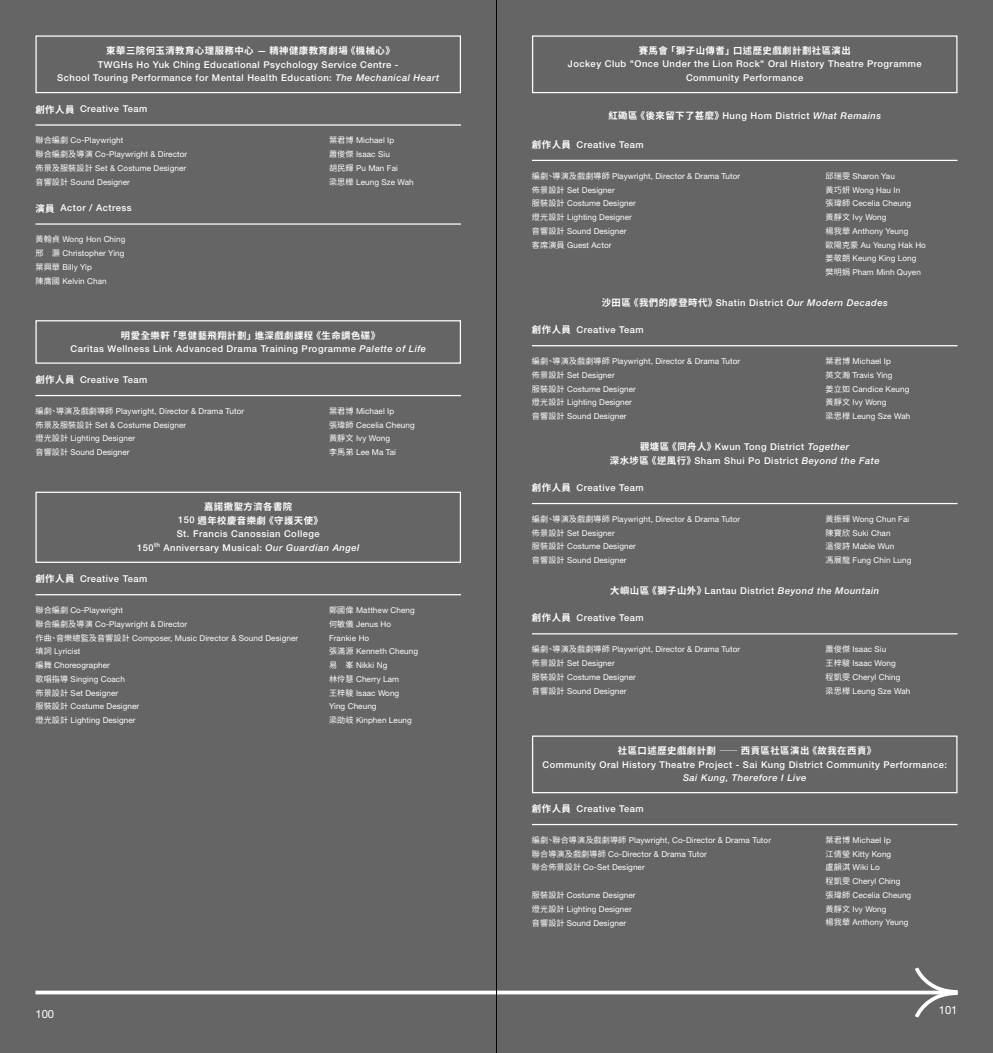
<style>
.page{position:relative;width:993px;height:1053px;background:#fff}
.page>*{position:absolute;margin:0;border:0;box-sizing:border-box;transform-origin:0 0}
.t1{font:11.25px "Helvetica Neue LT Std";color:#fff}
.t2{font:500 9.38px/13.8px "Helvetica Neue LT Std";letter-spacing:.05em;color:#fff;text-align:center}
.t3{font:700 9.38px/13.8px "Noto Sans CJ Ktc";letter-spacing:.05em;color:#fff;text-align:center}
.t4{font:italic 500 9.38px "Helvetica Neue LT Std";letter-spacing:.05em;color:#fff}
.t5{font:8.12px/13.8px "Helvetica Neue LT Std";letter-spacing:.01em;color:#fff}
.s1{font-family:"Helvetica Neue LT Std";font-weight:500}
.s2{font-style:italic}
.s3{font-family:"Noto Sans CJ Ktc";font-weight:700}
.s4{font-family:"Noto Sans CJ Ktc"}
.s5{font-family:"Noto Sans CJ Ktc";font-weight:700;font-style:normal}
.s6{font-style:normal}
</style>
<div class="page">
<div style="left:0;top:0;width:992px;height:1052px;background:#666565"></div>
<svg style="left:35px;top:990px;width:877px;height:4px;background:#e5e5e5"></svg>
<svg style="left:912px;top:967px;width:46px;height:51px"></svg>
<hr style="left:35px;top:594px;width:426px;height:1px;background:#fff">
<div style="left:35px;top:491px;width:426px;height:72px;border:1px solid #fff"></div>
<hr style="left:35px;top:395px;width:426px;height:1px;background:#fff">
<div style="left:35px;top:320px;width:426px;height:44px;border:1px solid #fff"></div>
<hr style="left:35px;top:124px;width:426px;height:2px;background:#fff">
<hr style="left:35px;top:223px;width:426px;height:2px;background:#fff">
<div style="left:35px;top:35px;width:426px;height:58px;border:1px solid #fff"></div>
<hr style="left:531px;top:160px;width:426px;height:1px;background:#fff">
<div style="left:531px;top:35px;width:426px;height:58px;border:1px solid #fff"></div>
<hr style="left:531px;top:345px;width:426px;height:1px;background:#fff">
<hr style="left:531px;top:503px;width:426px;height:1px;background:#fff">
<hr style="left:531px;top:633px;width:426px;height:1px;background:#fff">
<hr style="left:531px;top:823px;width:426px;height:2px;background:#fff">
<div style="left:531px;top:735px;width:426px;height:58px;border:1px solid #fff"></div>
<hr style="left:496px;top:0;width:1px;height:1052px;background:#000">
<p class="t3" style="left:106px;top:44px;width:290px">東華三院何玉清教育心理服務中心 <span class="s1">—</span> 精神健康教育劇場 《機械心》</p>
<p class="t2" style="left:57px;top:57px;width:383px">TWGHs Ho Yuk Ching Educational Psychology Service Centre -<br>School Touring Performance for Mental Health Education: <span class="s2">The Mechanical Heart</span></p>
<p class="t2" style="left:35px;top:102px;width:113px"><span class="s3">創作人員</span> Creative Team</p>
<p class="t5" style="left:35px;top:133px;width:153px"><span class="s4">聯合編劇</span> Co-Playwright<br><span class="s4">聯合編劇及導演</span> Co-Playwright &amp; Director<span class="s4">佈景及服裝設計</span> Set &amp; Costume Designer<span class="s4">音響設計</span> Sound Designer</p>
<p class="t2" style="left:35px;top:201px;width:98px"><span class="s3">演員</span> Actor / Actress</p>
<p class="t5" style="left:35px;top:232px;width:91px"><span class="s4">黃翰貞</span> Wong Hon Ching<span class="s4">邢　灝</span> Christopher Ying<span class="s4">葉興華</span> Billy Yip<br><span class="s4">陳膺國</span> Kelvin Chan</p>
<p class="t5" style="left:329px;top:133px;width:86px"><span class="s4">葉君博</span> Michael Ip<br><span class="s4">蕭俊傑</span> Isaac Siu<br><span class="s4">胡民輝</span> Pu Man Fai<br><span class="s4">梁思樺</span> Leung Sze Wah</p>
<p class="t3" style="left:121px;top:328px;width:260px">明愛全樂軒 「思健藝飛翔計劃」進深戲劇課程 《生命調色碟》</p>
<p class="t2" style="left:70px;top:341px;width:357px">Caritas Wellness Link Advanced Drama Training Programme <span class="s2">Palette of Life</span></p>
<p class="t2" style="left:35px;top:372px;width:113px"><span class="s3">創作人員</span> Creative Team</p>
<p class="t5" style="left:35px;top:404px;width:210px"><span class="s4">編劇、導演及戲劇導師</span> Playwright, Director &amp; Drama Tutor<span class="s4">佈景及服裝設計</span> Set &amp; Costume Designer<br><span class="s4">燈光設計</span> Lighting Designer<br><span class="s4">音響設計</span> Sound Designer</p>
<p class="t5" style="left:329px;top:404px;width:87px"><span class="s4">葉君博</span> Michael Ip<br><span class="s4">張瑋師</span> Cecelia Cheung<span class="s4">黃靜文</span> Ivy Wong<br><span class="s4">李馬弟</span> Lee Ma Tai</p>
<p class="t3" style="left:178px;top:500px;width:146px">嘉諾撒聖方濟各書院<br><span class="s1">150</span> 週年校慶音樂劇 《守護天使》</p>
<p class="t2" style="left:137px;top:527px;width:224px">St. Francis Canossian College<br>150<sup>th</sup> Anniversary Musical: <span class="s2">Our Guardian Angel</span></p>
<p class="t2" style="left:35px;top:571px;width:113px"><span class="s3">創作人員</span> Creative Team</p>
<p class="t5" style="left:35px;top:603px;width:264px"><span class="s4">聯合編劇</span> Co-Playwright<br><span class="s4">聯合編劇及導演</span> Co-Playwright &amp; Director<br><span class="s4">作曲、音樂總監及音響設計</span> Composer, Music Director &amp; Sound Designer<span class="s4">填詞</span> Lyricist<br><span class="s4">編舞</span> Choreographer<br><span class="s4">歌唱指導</span> Singing Coach<br><span class="s4">佈景設計</span> Set Designer<br><span class="s4">服裝設計</span> Costume Designer<br><span class="s4">燈光設計</span> Lighting Designer</p>
<p class="t5" style="left:329px;top:603px;width:90px"><span class="s4">鄭國偉</span> Matthew Cheng<span class="s4">何敏儀</span> Jenus Ho<br>Frankie Ho<br><span class="s4">張滿源</span> Kenneth Cheung<span class="s4">易　峯</span> Nikki Ng<br><span class="s4">林伶慧</span> Cherry Lam<br><span class="s4">王梓駿</span> Isaac Wong<br>Ying Cheung<br><span class="s4">梁劭岐</span> Kinphen Leung</p>
<p class="t3" style="left:638px;top:44px;width:213px">賽馬會 「獅子山傳耆」口述歷史戲劇計劃社區演出</p>
<p class="t2" style="left:567px;top:57px;width:355px">Jockey Club "Once Under the Lion Rock" Oral History Theatre Programme<br>Community Performance</p>
<p class="t2" style="left:608px;top:108px;width:274px"><span class="s3">紅磡區 《後來留下了甚麼》</span>Hung Hom District <span class="s2">What Remains</span></p>
<p class="t2" style="left:531px;top:137px;width:113px"><span class="s3">創作人員</span> Creative Team</p>
<p class="t5" style="left:531px;top:169px;width:210px"><span class="s4">編劇、導演及戲劇導師</span> Playwright, Director &amp; Drama Tutor<span class="s4">佈景設計</span> Set Designer<br><span class="s4">服裝設計</span> Costume Designer<br><span class="s4">燈光設計</span> Lighting Designer<br><span class="s4">音響設計</span> Sound Designer<br><span class="s4">客席演員</span> Guest Actor</p>
<p class="t5" style="left:825px;top:169px;width:102px"><span class="s4">邱瑞雯</span> Sharon Yau<br><span class="s4">黃巧妍</span> Wong Hau In<br><span class="s4">張瑋師</span> Cecelia Cheung<br><span class="s4">黃靜文</span> Ivy Wong<br><span class="s4">楊我華</span> Anthony Yeung<br><span class="s4">歐陽克豪</span> Au Yeung Hak Ho<span class="s4">姜敬朗</span> Keung King Long<span class="s4">樊明娟</span> Pham Minh Quyen</p>
<p class="t4" style="left:601px;top:297px;width:287px"><span class="s5">沙田區 《我們的摩登時代》</span><span class="s6">Shatin District</span> Our Modern Decades</p>
<p class="t2" style="left:531px;top:322px;width:113px"><span class="s3">創作人員</span> Creative Team</p>
<p class="t5" style="left:531px;top:354px;width:210px"><span class="s4">編劇、導演及戲劇導師</span> Playwright, Director &amp; Drama Tutor<span class="s4">佈景設計</span> Set Designer<br><span class="s4">服裝設計</span> Costume Designer<br><span class="s4">燈光設計</span> Lighting Designer<br><span class="s4">音響設計</span> Sound Designer</p>
<p class="t5" style="left:825px;top:354px;width:86px"><span class="s4">葉君博</span> Michael Ip<br><span class="s4">英文瀚</span> Travis Ying<br><span class="s4">姜立如</span> Candice Keung<span class="s4">黃靜文</span> Ivy Wong<br><span class="s4">梁思樺</span> Leung Sze Wah</p>
<p class="t2" style="left:609px;top:439px;width:271px"><span class="s3">觀塘區 《同舟人》</span>Kwun Tong District <span class="s2">Together<br></span><span class="s3">深水埗區 《逆風行》</span>Sham Shui Po District <span class="s2">Beyond the Fate</span></p>
<p class="t2" style="left:531px;top:480px;width:113px"><span class="s3">創作人員</span> Creative Team</p>
<p class="t5" style="left:531px;top:512px;width:210px"><span class="s4">編劇、導演及戲劇導師</span> Playwright, Director &amp; Drama Tutor<span class="s4">佈景設計</span> Set Designer<br><span class="s4">服裝設計</span> Costume Designer<br><span class="s4">音響設計</span> Sound Designer</p>
<p class="t5" style="left:825px;top:512px;width:87px"><span class="s4">黃振輝</span> Wong Chun Fai<span class="s4">陳寶欣</span> Suki Chan<br><span class="s4">溫俊詩</span> Mable Wun<br><span class="s4">馮展龍</span> Fung Chin Lung</p>
<p class="t4" style="left:610px;top:585px;width:270px"><span class="s5">大嶼山區 《獅子山外》</span><span class="s6">Lantau District</span> Beyond the Mountain</p>
<p class="t2" style="left:531px;top:610px;width:113px"><span class="s3">創作人員</span> Creative Team</p>
<p class="t5" style="left:531px;top:642px;width:210px"><span class="s4">編劇、導演及戲劇導師</span> Playwright, Director &amp; Drama Tutor<span class="s4">佈景設計</span> Set Designer<br><span class="s4">服裝設計</span> Costume Designer<br><span class="s4">音響設計</span> Sound Designer</p>
<p class="t5" style="left:825px;top:642px;width:86px"><span class="s4">蕭俊傑</span> Isaac Siu<br><span class="s4">王梓駿</span> Isaac Wong<br><span class="s4">程凱雯</span> Cheryl Ching<span class="s4">梁思樺</span> Leung Sze Wah</p>
<p class="t3" style="left:617px;top:744px;width:260px">社區口述歷史戲劇計劃 —— 西貢區社區演出 《故我在西貢》</p>
<p class="t2" style="left:542px;top:757px;width:406px">Community Oral History Theatre Project - Sai Kung District Community Performance:</p>
<p class="t4" style="left:682px;top:772px;width:125px">Sai Kung, Therefore I Live</p>
<p class="t2" style="left:531px;top:801px;width:113px"><span class="s3">創作人員</span> Creative Team</p>
<p class="t5" style="left:531px;top:833px;width:240px"><span class="s4">編劇、聯合導演及戲劇導師</span> Playwright, Co-Director &amp; Drama Tutor<span class="s4">聯合導演及戲劇導師</span> Co-Director &amp; Drama Tutor<br><span class="s4">聯合佈景設計</span> Co-Set Designer</p>
<p class="t5" style="left:531px;top:888px;width:105px"><span class="s4">服裝設計</span> Costume Designer<span class="s4">燈光設計</span> Lighting Designer<span class="s4">音響設計</span> Sound Designer</p>
<p class="t5" style="left:825px;top:833px;width:87px"><span class="s4">葉君博</span> Michael Ip<br><span class="s4">江倩瑩</span> Kitty Kong<br><span class="s4">盧韻淇</span> Wiki Lo<br><span class="s4">程凱雯</span> Cheryl Ching<br><span class="s4">張瑋師</span> Cecelia Cheung<span class="s4">黃靜文</span> Ivy Wong<br><span class="s4">楊我華</span> Anthony Yeung</p>
<h1 class="t1" style="left:35px;top:1006px;width:20px">100</h1>
<h1 class="t1" style="left:938px;top:1003px;width:20px">101</h1>
</div>
